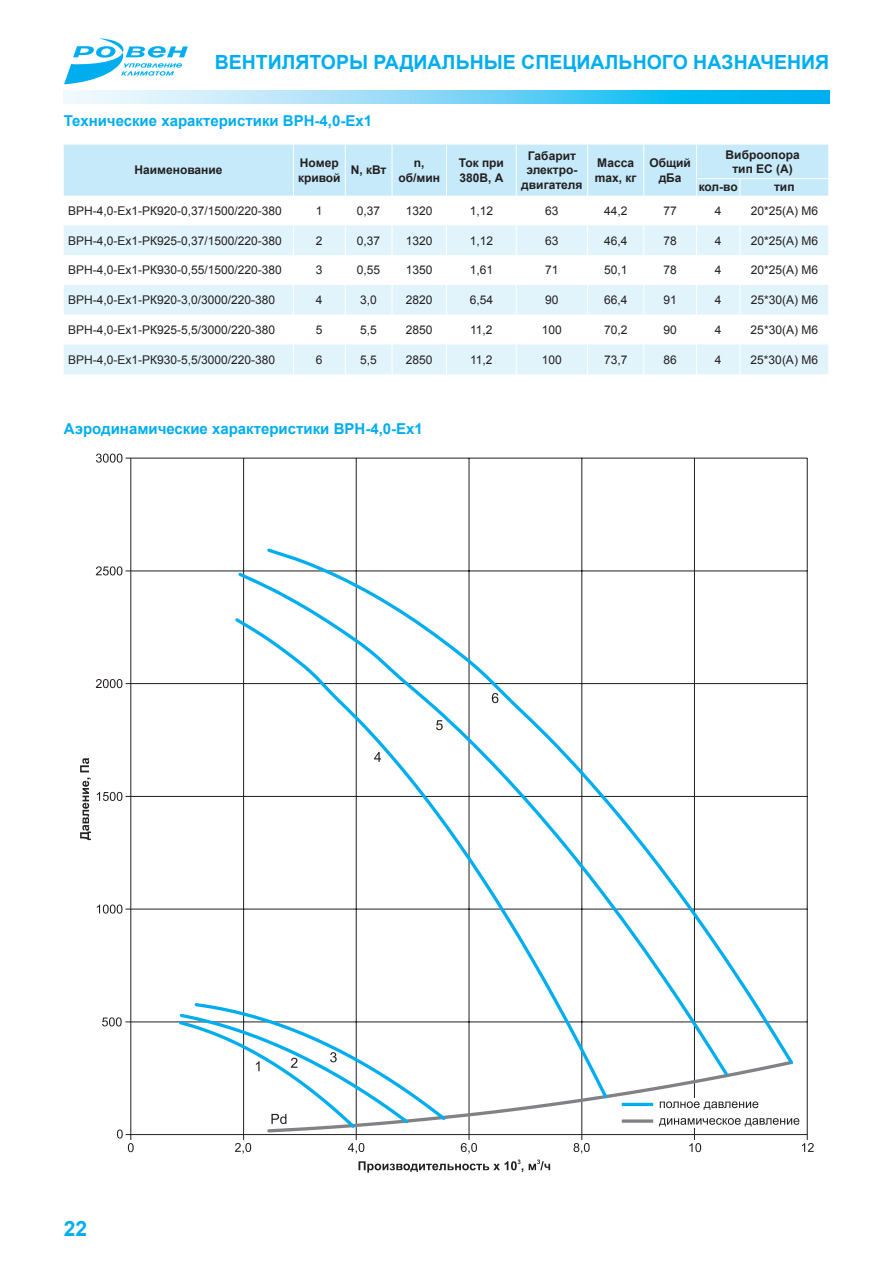
<style>
.page{position:relative;width:893px;height:1263px;background:#fff}
.page>*{position:absolute;margin:0;border:0;box-sizing:border-box;transform-origin:0 0}
.t1{font:700 21px "Arial";color:#00aeef}
.t2{font:700 19.5px "Arial";color:#00aeef}
.t3{font:700 15px "Arial";color:#00aeef}
.t4{font:12px "Arial";color:#231f20}
.t5{font:700 12px/14.4px "Arial";color:#231f20;text-align:center}
</style>
<div class="page">
<svg style="left:64px;top:90px;width:765px;height:13px;background:#76d5f6"></svg>
<svg style="left:64px;top:38px;width:124px;height:46px"></svg>
<hr style="left:130px;top:458px;width:1px;height:682px;background:#231f20">
<hr style="left:126px;top:1134px;width:681px;height:1px;background:#231f20">
<svg style="left:529px;top:1159px;width:21px;height:11px"></svg>
<svg style="left:80px;top:778px;width:11px;height:62px"></svg>
<svg style="left:80px;top:758px;width:9px;height:14px"></svg>
<svg style="left:235px;top:1143px;width:16px;height:10px"></svg>
<svg style="left:117px;top:1129px;width:17px;height:23px"></svg>
<svg style="left:97px;top:904px;width:25px;height:10px"></svg>
<svg style="left:102px;top:1017px;width:20px;height:9px"></svg>
<svg style="left:97px;top:792px;width:25px;height:9px"></svg>
<svg style="left:96px;top:679px;width:26px;height:9px"></svg>
<svg style="left:348px;top:1143px;width:175px;height:29px"></svg>
<svg style="left:96px;top:454px;width:26px;height:9px"></svg>
<svg style="left:573px;top:1143px;width:17px;height:11px"></svg>
<svg style="left:689px;top:1143px;width:12px;height:9px"></svg>
<svg style="left:96px;top:566px;width:26px;height:9px"></svg>
<svg style="left:802px;top:1143px;width:12px;height:9px"></svg>
<hr style="left:126px;top:458px;width:681px;height:1px;background:#231f20">
<hr style="left:126px;top:570px;width:681px;height:1px;background:#231f20">
<hr style="left:126px;top:683px;width:681px;height:1px;background:#231f20">
<hr style="left:126px;top:796px;width:681px;height:1px;background:#231f20">
<hr style="left:126px;top:909px;width:681px;height:1px;background:#231f20">
<hr style="left:126px;top:1021px;width:681px;height:1px;background:#231f20">
<hr style="left:243px;top:458px;width:1px;height:682px;background:#231f20">
<hr style="left:356px;top:458px;width:1px;height:682px;background:#231f20">
<hr style="left:469px;top:458px;width:1px;height:682px;background:#231f20">
<hr style="left:581px;top:458px;width:1px;height:682px;background:#231f20">
<hr style="left:694px;top:458px;width:1px;height:682px;background:#231f20">
<hr style="left:807px;top:458px;width:1px;height:682px;background:#231f20">
<svg style="left:176px;top:546px;width:620px;height:585px"></svg>
<svg style="left:254px;top:1049px;width:545px;height:85px"></svg>
<svg style="left:371px;top:747px;width:12px;height:17px"></svg>
<svg style="left:433px;top:718px;width:12px;height:15px"></svg>
<svg style="left:489px;top:690px;width:12px;height:16px"></svg>
<svg style="left:64px;top:225px;width:764px;height:149px;fill:#e1f4fc"></svg>
<hr style="left:293px;top:225px;width:1px;height:30px;background:#fff">
<hr style="left:345px;top:225px;width:1px;height:30px;background:#fff">
<hr style="left:392px;top:225px;width:1px;height:30px;background:#fff">
<hr style="left:446px;top:225px;width:1px;height:30px;background:#fff">
<hr style="left:516px;top:225px;width:1px;height:30px;background:#fff">
<hr style="left:587px;top:225px;width:1px;height:30px;background:#fff">
<hr style="left:293px;top:255px;width:1px;height:30px;background:#fff">
<hr style="left:345px;top:255px;width:1px;height:30px;background:#fff">
<hr style="left:392px;top:255px;width:1px;height:30px;background:#fff">
<hr style="left:446px;top:255px;width:1px;height:30px;background:#fff">
<hr style="left:516px;top:255px;width:1px;height:30px;background:#fff">
<hr style="left:587px;top:255px;width:1px;height:30px;background:#fff">
<hr style="left:293px;top:285px;width:1px;height:30px;background:#fff">
<hr style="left:345px;top:285px;width:1px;height:30px;background:#fff">
<hr style="left:392px;top:285px;width:1px;height:30px;background:#fff">
<hr style="left:446px;top:285px;width:1px;height:30px;background:#fff">
<hr style="left:516px;top:285px;width:1px;height:30px;background:#fff">
<hr style="left:587px;top:285px;width:1px;height:30px;background:#fff">
<svg style="left:293px;top:315px;width:1px;height:29px"></svg>
<svg style="left:345px;top:315px;width:1px;height:29px"></svg>
<svg style="left:392px;top:315px;width:1px;height:29px"></svg>
<svg style="left:446px;top:315px;width:1px;height:29px"></svg>
<svg style="left:516px;top:315px;width:1px;height:29px"></svg>
<svg style="left:587px;top:315px;width:1px;height:29px"></svg>
<hr style="left:293px;top:344px;width:1px;height:30px;background:#fff">
<hr style="left:345px;top:344px;width:1px;height:30px;background:#fff">
<hr style="left:392px;top:344px;width:1px;height:30px;background:#fff">
<hr style="left:446px;top:344px;width:1px;height:30px;background:#fff">
<hr style="left:516px;top:344px;width:1px;height:30px;background:#fff">
<hr style="left:587px;top:344px;width:1px;height:30px;background:#fff">
<div style="left:64px;top:145px;width:765px;height:51px;background:#c6eafa"></div>
<hr style="left:643px;top:225px;width:1px;height:30px;background:#fff">
<hr style="left:696px;top:225px;width:1px;height:30px;background:#fff">
<hr style="left:739px;top:225px;width:1px;height:30px;background:#fff">
<hr style="left:643px;top:255px;width:1px;height:30px;background:#fff">
<hr style="left:696px;top:255px;width:1px;height:30px;background:#fff">
<hr style="left:739px;top:255px;width:1px;height:30px;background:#fff">
<hr style="left:643px;top:285px;width:1px;height:30px;background:#fff">
<hr style="left:696px;top:285px;width:1px;height:30px;background:#fff">
<hr style="left:739px;top:285px;width:1px;height:30px;background:#fff">
<svg style="left:643px;top:315px;width:1px;height:29px"></svg>
<svg style="left:696px;top:315px;width:1px;height:29px"></svg>
<svg style="left:739px;top:315px;width:1px;height:29px"></svg>
<hr style="left:643px;top:344px;width:1px;height:30px;background:#fff">
<hr style="left:696px;top:344px;width:1px;height:30px;background:#fff">
<hr style="left:739px;top:344px;width:1px;height:30px;background:#fff">
<hr style="left:696px;top:178px;width:44px;height:1px;background:#fff">
<hr style="left:740px;top:178px;width:89px;height:1px;background:#fff">
<h2 class="t2" style="left:215px;top:50px;width:616px">вентиляторы радиальные специального назначения</h2>
<p class="t3" style="left:64px;top:110px;width:230px">Технические характеристики ВРН</p>
<p class="t3" style="left:315px;top:110px;width:59px">-4,0-Ex1</p>
<p class="t5" style="left:135px;top:163px;width:90px">Наименование</p>
<p class="t5" style="left:298px;top:156px;width:44px;text-align:left">Номер кривой</p>
<p class="t5" style="left:351px;top:163px;width:37px">N, кВт</p>
<p class="t5" style="left:398px;top:156px;width:43px">n, об/мин</p>
<p class="t5" style="left:459px;top:156px;width:47px;text-align:left">Ток при<br>380В, А</p>
<p class="t5" style="left:521px;top:149px;width:63px">Габарит электро&shy;двигателя</p>
<p class="t5" style="left:595px;top:156px;width:43px;text-align:left">Масса max, кг</p>
<p class="t5" style="left:649px;top:156px;width:43px">Общий дБа</p>
<p class="t5" style="left:726px;top:148px;width:76px">Виброопора тип ЕС (А)</p>
<p class="t5" style="left:699px;top:180px;width:41px">кол-во</p>
<p class="t5" style="left:774px;top:180px;width:22px">тип</p>
<p class="t4" style="left:68px;top:203px;width:215px">ВРН-4,0-Ex1-РК920-0,37/1500/220-380</p>
<p class="t4" style="left:316px;top:203px;width:8px">1</p>
<p class="t4" style="left:357px;top:203px;width:25px">0,37</p>
<p class="t4" style="left:406px;top:203px;width:28px">1320</p>
<p class="t4" style="left:470px;top:203px;width:25px">1,12</p>
<p class="t4" style="left:545px;top:203px;width:15px">63</p>
<p class="t4" style="left:604px;top:203px;width:25px">44,2</p>
<p class="t4" style="left:663px;top:203px;width:15px">77</p>
<p class="t4" style="left:715px;top:203px;width:8px">4</p>
<p class="t4" style="left:751px;top:203px;width:69px">20*25(А) М6</p>
<p class="t4" style="left:68px;top:233px;width:215px">ВРН-4,0-Ex1-РК925-0,37/1500/220-380</p>
<p class="t4" style="left:316px;top:233px;width:8px">2</p>
<p class="t4" style="left:357px;top:233px;width:25px">0,37</p>
<p class="t4" style="left:406px;top:233px;width:28px">1320</p>
<p class="t4" style="left:470px;top:233px;width:25px">1,12</p>
<p class="t4" style="left:545px;top:233px;width:15px">63</p>
<p class="t4" style="left:604px;top:233px;width:25px">46,4</p>
<p class="t4" style="left:663px;top:233px;width:15px">78</p>
<p class="t4" style="left:715px;top:233px;width:8px">4</p>
<p class="t4" style="left:751px;top:233px;width:69px">20*25(А) М6</p>
<p class="t4" style="left:68px;top:262px;width:215px">ВРН-4,0-Ex1-РК930-0,55/1500/220-380</p>
<p class="t4" style="left:316px;top:262px;width:8px">3</p>
<p class="t4" style="left:357px;top:262px;width:25px">0,55</p>
<p class="t4" style="left:406px;top:262px;width:28px">1350</p>
<p class="t4" style="left:470px;top:262px;width:25px">1,61</p>
<p class="t4" style="left:545px;top:262px;width:15px">71</p>
<p class="t4" style="left:604px;top:262px;width:25px">50,1</p>
<p class="t4" style="left:663px;top:262px;width:15px">78</p>
<p class="t4" style="left:715px;top:262px;width:8px">4</p>
<p class="t4" style="left:751px;top:262px;width:69px">20*25(А) М6</p>
<p class="t4" style="left:68px;top:292px;width:209px">ВРН-4,0-Ex1-РК920-3,0/3000/220-380</p>
<p class="t4" style="left:316px;top:292px;width:8px">4</p>
<p class="t4" style="left:360px;top:292px;width:18px">3,0</p>
<p class="t4" style="left:406px;top:292px;width:28px">2820</p>
<p class="t4" style="left:470px;top:292px;width:25px">6,54</p>
<p class="t4" style="left:545px;top:292px;width:15px">90</p>
<p class="t4" style="left:604px;top:292px;width:25px">66,4</p>
<p class="t4" style="left:663px;top:292px;width:15px">91</p>
<p class="t4" style="left:715px;top:292px;width:8px">4</p>
<p class="t4" style="left:751px;top:292px;width:69px">25*30(А) М6</p>
<p class="t4" style="left:68px;top:322px;width:209px">ВРН-4,0-Ex1-РК925-5,5/3000/220-380</p>
<p class="t4" style="left:316px;top:322px;width:8px">5</p>
<p class="t4" style="left:360px;top:322px;width:18px">5,5</p>
<p class="t4" style="left:406px;top:322px;width:28px">2850</p>
<p class="t4" style="left:470px;top:322px;width:24px">11,2</p>
<p class="t4" style="left:542px;top:322px;width:22px">100</p>
<p class="t4" style="left:604px;top:322px;width:25px">70,2</p>
<p class="t4" style="left:663px;top:322px;width:15px">90</p>
<p class="t4" style="left:715px;top:322px;width:8px">4</p>
<p class="t4" style="left:751px;top:322px;width:69px">25*30(А) М6</p>
<p class="t4" style="left:68px;top:352px;width:209px">ВРН-4,0-Ex1-РК930-5,5/3000/220-380</p>
<p class="t4" style="left:316px;top:352px;width:8px">6</p>
<p class="t4" style="left:360px;top:352px;width:18px">5,5</p>
<p class="t4" style="left:406px;top:352px;width:28px">2850</p>
<p class="t4" style="left:470px;top:352px;width:24px">11,2</p>
<p class="t4" style="left:542px;top:352px;width:22px">100</p>
<p class="t4" style="left:604px;top:352px;width:25px">73,7</p>
<p class="t4" style="left:663px;top:352px;width:15px">86</p>
<p class="t4" style="left:715px;top:352px;width:8px">4</p>
<p class="t4" style="left:751px;top:352px;width:69px">25*30(А) М6</p>
<p class="t3" style="left:64px;top:419px;width:281px">Аэродинамические характеристики ВРН</p>
<p class="t3" style="left:365px;top:419px;width:59px">-4,0-Ex1</p>
<h1 class="t1" style="left:64px;top:1214px;width:25px">22</h1>
</div>
